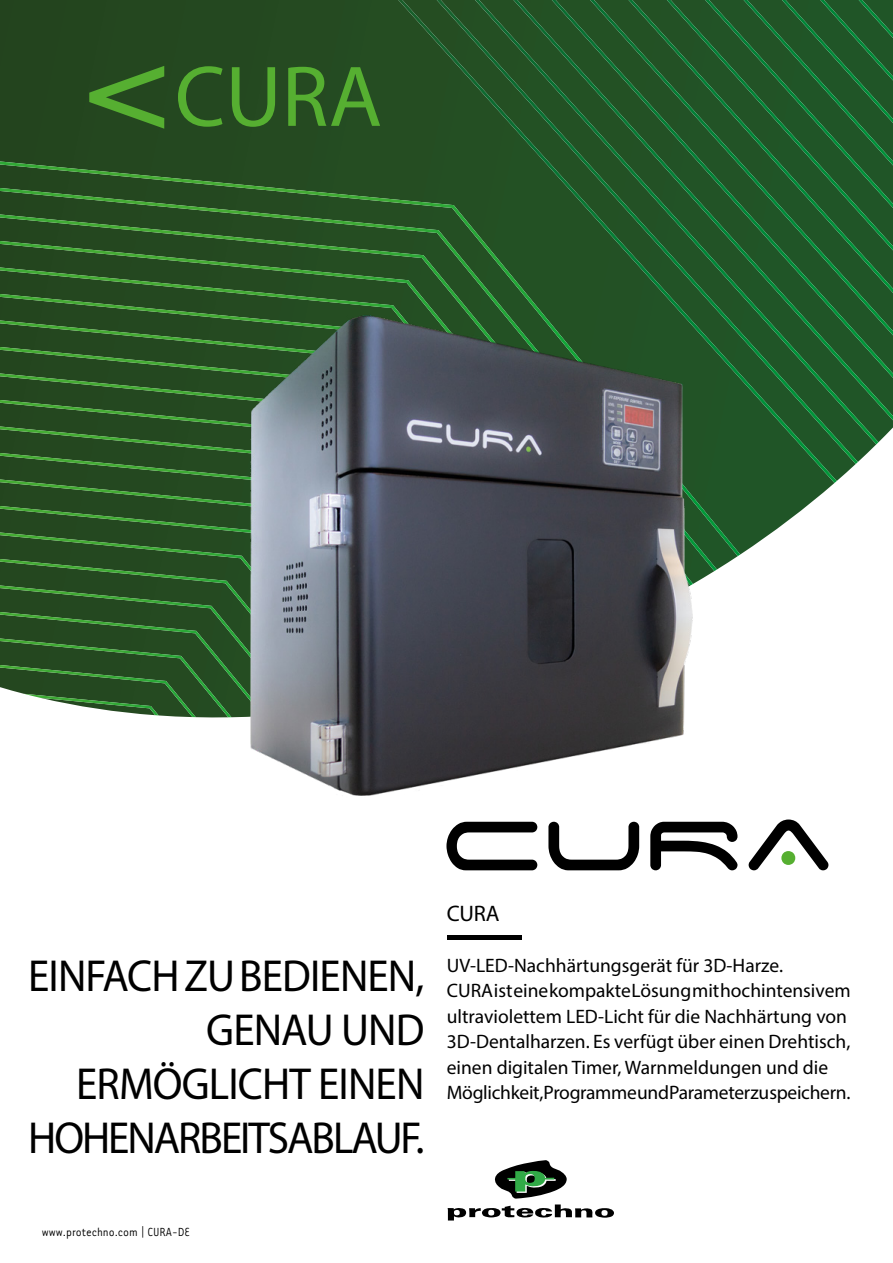
<style>
.page{position:relative;width:893px;height:1263px;background:#fff}
.page>*{position:absolute;margin:0;border:0;box-sizing:border-box;transform-origin:0 0}
.t1{font:87px "Myriad Pro";color:#56af31}
.t2{font:45px/54px "Myriad Pro";letter-spacing:-.02em;color:#000;text-align:right;scale:.96 1}
.t3{font:22.5px "Myriad Pro";color:#000}
.t4{font:19.5px/25.5px "Myriad Pro";color:#000}
.t5{font:500 13.5px "Tarzana Narrow MHG";color:#000}
</style>
<div class="page">
<svg style="left:0;top:0;width:863px;height:570px;background:#3b5c38"></svg>
<svg style="left:0;top:161px;width:740px;height:395px;background:#265224"></svg>
<svg style="left:0;top:188px;width:717px;height:383px;background:#2a5625"></svg>
<svg style="left:0;top:214px;width:398px;height:27px;background:#2a5525"></svg>
<svg style="left:0;top:241px;width:398px;height:26px;background:#2a5625"></svg>
<svg style="left:0;top:267px;width:398px;height:27px;background:#2a5625"></svg>
<svg style="left:0;top:294px;width:220px;height:26px;background:#2a5424"></svg>
<svg style="left:0;top:320px;width:220px;height:27px;background:#295424"></svg>
<svg style="left:0;top:347px;width:220px;height:26px;background:#2a5424"></svg>
<svg style="left:0;top:373px;width:220px;height:27px;background:#295424"></svg>
<svg style="left:0;top:400px;width:220px;height:26px;background:#2a5424"></svg>
<svg style="left:0;top:426px;width:220px;height:27px;background:#295424"></svg>
<svg style="left:0;top:453px;width:220px;height:26px;background:#2a5424"></svg>
<svg style="left:0;top:479px;width:220px;height:27px;background:#295424"></svg>
<svg style="left:0;top:506px;width:220px;height:26px;background:#295424"></svg>
<svg style="left:0;top:532px;width:220px;height:27px;background:#295424"></svg>
<svg style="left:0;top:559px;width:220px;height:26px;background:#295424"></svg>
<svg style="left:0;top:585px;width:220px;height:133px;background:#396135"></svg>
<div style="left:398px;top:0;width:439px;height:483px;background:#254d22"></div>
<svg style="left:437px;top:0;width:421px;height:464px;background:#245325"></svg>
<svg style="left:475px;top:0;width:38px;height:284px;background:#245325"></svg>
<svg style="left:513px;top:0;width:39px;height:284px;background:#235326"></svg>
<svg style="left:552px;top:0;width:38px;height:284px;background:#225426"></svg>
<svg style="left:590px;top:0;width:38px;height:284px;background:#225627"></svg>
<svg style="left:628px;top:0;width:46px;height:284px;background:#225729"></svg>
<svg style="left:667px;top:0;width:7px;height:250px;background:#225729"></svg>
<svg style="left:674px;top:0;width:219px;height:457px;background:#275e30"></svg>
<svg style="left:715px;top:339px;width:178px;height:88px;background:#1f5b2a"></svg>
<svg style="left:736px;top:339px;width:157px;height:59px;background:#1f5d2b"></svg>
<svg style="left:767px;top:339px;width:126px;height:30px;background:#1f5d2b"></svg>
<svg style="left:705px;top:0;width:188px;height:339px;background:#205b2a"></svg>
<svg style="left:89px;top:66px;width:75px;height:63px;background:#336724"></svg>
<div style="left:447px;top:935px;width:75px;height:5px;background:#000"></div>
<svg style="left:448px;top:1204px;width:166px;height:16px"></svg>
<svg style="left:494px;top:1160px;width:73px;height:38px"></svg>
<img style="left:220px;top:284px;width:495px;height:544px">
<svg style="left:446px;top:822px;width:91px;height:48px"></svg>
<svg style="left:548px;top:822px;width:91px;height:48px"></svg>
<svg style="left:650px;top:822px;width:87px;height:48px"></svg>
<svg style="left:749px;top:819px;width:79px;height:51px"></svg>
<h1 class="t1" style="left:175px;top:43px;width:209px">CURA</h1>
<h2 class="t2" style="left:28px;top:948px;width:414px">EINFACH ZU BEDIENEN,<br>GENAU UND<br>ERMÖGLICHT EINEN<br>HOHEN ARBEITSABLAUF.</h2>
<p class="t3" style="left:447px;top:900px;width:54px">CURA</p>
<p class="t4" style="left:447px;top:952px;width:405px">UV-LED-Nachhärtungsgerät für 3D-Harze.<br>CURA ist eine kompakte Lösung mit hochintensivem ultraviolettem LED-Licht für die Nachhärtung von 3D-Dentalharzen. Es verfügt über einen Drehtisch, einen digitalen Timer, Warnmeldungen und die Möglichkeit, Programme und Parameter zu speichern.</p>
<p class="t5" style="left:42px;top:1223px;width:150px">www.protechno.com | CURA-DE</p>
</div>
